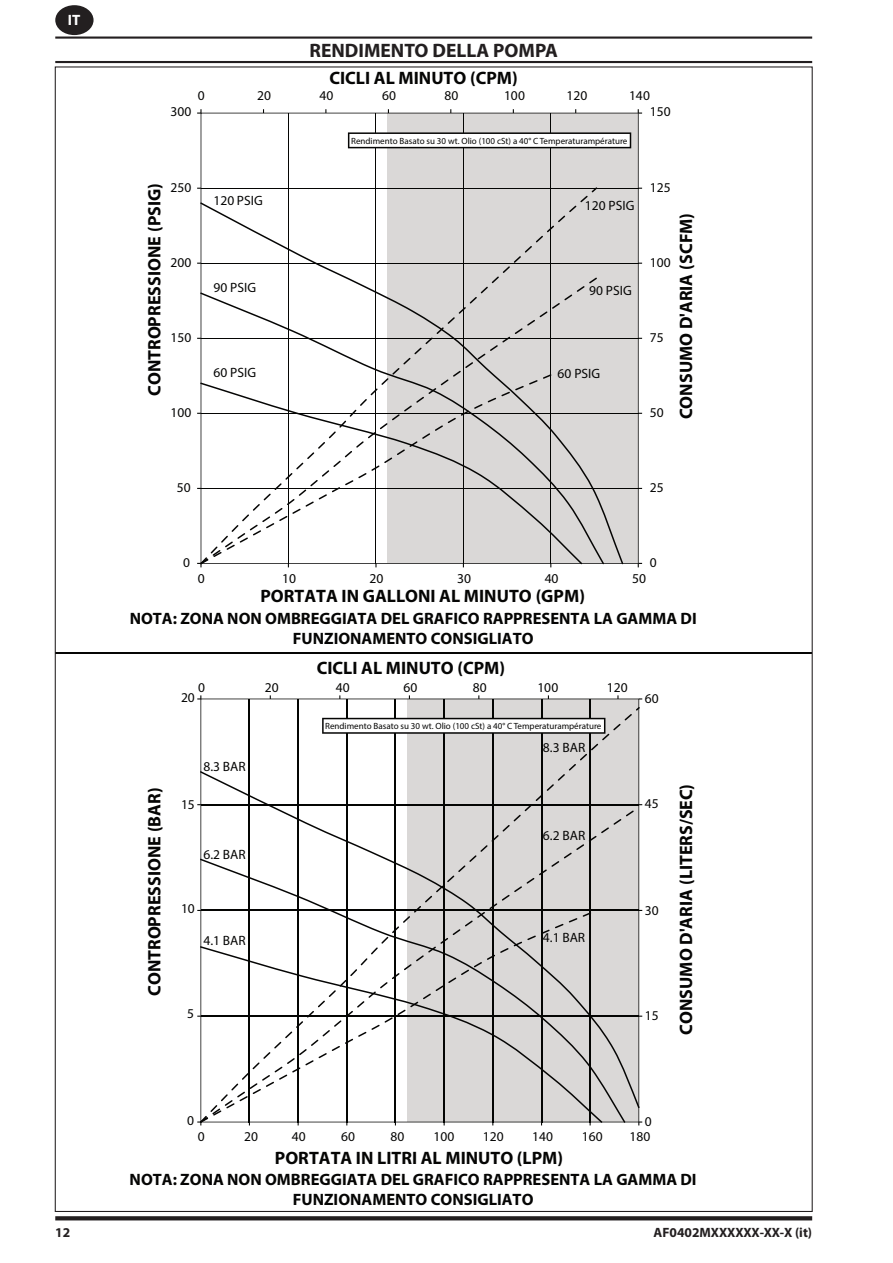
<style>
.page{position:relative;width:893px;height:1263px;background:#fff}
.page>*{position:absolute;margin:0;border:0;box-sizing:border-box;transform-origin:0 0}
.Heading{font:700 19.5px "Myriad Pro";color:#231f20}
.t1{font:700 18px "Myriad Pro";color:#050504}
.t2{font:700 16.5px/19.8px "Myriad Pro";color:#050504;text-align:center}
.LANGUAGE_CODE{font:700 15px "Myriad Pro";color:#fff}
.t3{font:13.65px "Myriad Pro";color:#050504}
.t4{font:13.5px "Myriad Pro";color:#050504}
.t5{font:700 13.5px "Myriad Pro";color:#231f20}
.t6{font:9px "Myriad Pro";color:#050504}
</style>
<div class="page">
<svg style="left:55px;top:1216px;width:757px;height:4px;background:#2e2b2c"></svg>
<div style="left:55px;top:5px;width:39px;height:30px;background:#231f20;border-radius:50%"></div>
<hr style="left:55px;top:37px;width:757px;height:2px;background:#231f20">
<hr style="left:55px;top:61px;width:757px;height:2px;background:#231f20">
<svg style="left:197px;top:109px;width:5px;height:5px"></svg>
<svg style="left:201px;top:113px;width:438px;height:451px;fill:#dad8d7"></svg>
<svg style="left:348px;top:132px;width:283px;height:16px"></svg>
<svg style="left:200px;top:699px;width:439px;height:423px;fill:#dad8d7"></svg>
<svg style="left:322px;top:718px;width:283px;height:16px"></svg>
<hr style="left:55px;top:653px;width:757px;height:1px;background:#050504">
<p class="LANGUAGE_CODE" style="left:68px;top:10px;width:14px">IT</p>
<p class="Heading" style="left:309px;top:37px;width:250px">RENDIMENTO DELLA POMPA</p>
<p class="t1" style="left:329px;top:66px;width:190px">CICLI AL MINUTO (CPM)</p>
<p class="t4" style="left:198px;top:87px;width:8px">0</p>
<p class="t4" style="left:257px;top:87px;width:15px">20</p>
<p class="t4" style="left:320px;top:87px;width:15px">40</p>
<p class="t4" style="left:382px;top:87px;width:15px">60</p>
<p class="t4" style="left:445px;top:87px;width:15px">80</p>
<p class="t4" style="left:504px;top:87px;width:22px">100</p>
<p class="t4" style="left:566px;top:87px;width:22px">120</p>
<p class="t4" style="left:629px;top:87px;width:22px">140</p>
<p class="t4" style="left:171px;top:104px;width:22px">300</p>
<p class="t1" style="left:143px;top:396px;width:214px;rotate:-90deg">CONTROPRESSIONE (PSIG)</p>
<p class="t4" style="left:171px;top:179px;width:22px">250</p>
<p class="t4" style="left:171px;top:254px;width:22px">200</p>
<p class="t4" style="left:171px;top:329px;width:22px">150</p>
<p class="t4" style="left:171px;top:404px;width:22px">100</p>
<p class="t6" style="left:351px;top:135px;width:278px">Rendimento Basato su 30 wt. Olio (100 cSt) a 40° C Temperaturampérature</p>
<p class="t4" style="left:213px;top:192px;width:51px">120 PSIG</p>
<p class="t4" style="left:585px;top:197px;width:51px">120 PSIG</p>
<p class="t4" style="left:213px;top:280px;width:44px">90 PSIG</p>
<p class="t4" style="left:589px;top:282px;width:44px">90 PSIG</p>
<p class="t4" style="left:213px;top:364px;width:44px">60 PSIG</p>
<p class="t4" style="left:558px;top:365px;width:44px">60 PSIG</p>
<p class="t4" style="left:650px;top:104px;width:22px">150</p>
<p class="t4" style="left:650px;top:179px;width:22px">125</p>
<p class="t4" style="left:650px;top:254px;width:22px">100</p>
<p class="t4" style="left:650px;top:329px;width:15px">75</p>
<p class="t4" style="left:650px;top:404px;width:15px">50</p>
<p class="t1" style="left:674px;top:419px;width:208px;rotate:-90deg">CONSUMO D'ARIA (SCFM)</p>
<p class="t4" style="left:177px;top:479px;width:15px">50</p>
<p class="t4" style="left:650px;top:479px;width:15px">25</p>
<p class="t4" style="left:183px;top:554px;width:8px">0</p>
<p class="t4" style="left:650px;top:554px;width:8px">0</p>
<p class="t3" style="left:198px;top:570px;width:8px">0</p>
<p class="t3" style="left:282px;top:570px;width:15px">10</p>
<p class="t3" style="left:370px;top:570px;width:15px">20</p>
<p class="t3" style="left:457px;top:570px;width:15px">30</p>
<p class="t3" style="left:545px;top:570px;width:15px">40</p>
<p class="t3" style="left:632px;top:570px;width:15px">50</p>
<p class="t1" style="left:260px;top:584px;width:326px">PORTATA IN GALLONI AL MINUTO (GPM)</p>
<p class="t2" style="left:130px;top:608px;width:569px">NOTA: ZONA NON OMBREGGIATA DEL GRAFICO RAPPRESENTA LA GAMMA DI<br>FUNZIONAMENTO CONSIGLIATO</p>
<p class="t1" style="left:143px;top:996px;width:210px;rotate:-90deg">CONTROPRESSIONE (BAR)</p>
<p class="t1" style="left:317px;top:656px;width:190px">CICLI AL MINUTO (CPM)</p>
<p class="t4" style="left:198px;top:679px;width:8px">0</p>
<p class="t4" style="left:265px;top:679px;width:15px">20</p>
<p class="t4" style="left:336px;top:679px;width:15px">40</p>
<p class="t4" style="left:403px;top:679px;width:15px">60</p>
<p class="t4" style="left:473px;top:679px;width:15px">80</p>
<p class="t4" style="left:537px;top:679px;width:22px">100</p>
<p class="t4" style="left:607px;top:679px;width:22px">120</p>
<p class="t4" style="left:181px;top:689px;width:15px">20</p>
<p class="t6" style="left:325px;top:720px;width:278px">Rendimento Basato su 30 wt. Olio (100 cSt) a 40° C Temperaturampérature</p>
<p class="t4" style="left:203px;top:758px;width:44px">8.3 BAR</p>
<p class="t4" style="left:181px;top:796px;width:15px">15</p>
<p class="t4" style="left:203px;top:846px;width:44px">6.2 BAR</p>
<p class="t4" style="left:543px;top:739px;width:44px">8.3 BAR</p>
<p class="t4" style="left:543px;top:827px;width:44px">6.2 BAR</p>
<p class="t4" style="left:645px;top:691px;width:15px">60</p>
<p class="t4" style="left:645px;top:795px;width:15px">45</p>
<p class="t4" style="left:181px;top:900px;width:15px">10</p>
<p class="t4" style="left:203px;top:932px;width:44px">4.1 BAR</p>
<p class="t4" style="left:543px;top:929px;width:44px">4.1 BAR</p>
<p class="t4" style="left:645px;top:902px;width:15px">30</p>
<p class="t4" style="left:187px;top:1005px;width:8px">5</p>
<p class="t4" style="left:645px;top:1007px;width:15px">15</p>
<p class="t1" style="left:674px;top:1034px;width:252px;rotate:-90deg">CONSUMO D'ARIA (LITERS/SEC)</p>
<p class="t3" style="left:187px;top:1112px;width:8px">0</p>
<p class="t4" style="left:645px;top:1113px;width:8px">0</p>
<p class="t4" style="left:198px;top:1128px;width:8px">0</p>
<p class="t4" style="left:244px;top:1128px;width:15px">20</p>
<p class="t4" style="left:292px;top:1128px;width:15px">40</p>
<p class="t4" style="left:341px;top:1128px;width:15px">60</p>
<p class="t4" style="left:391px;top:1128px;width:15px">80</p>
<p class="t4" style="left:433px;top:1128px;width:22px">100</p>
<p class="t4" style="left:483px;top:1128px;width:22px">120</p>
<p class="t4" style="left:532px;top:1128px;width:22px">140</p>
<p class="t4" style="left:582px;top:1128px;width:22px">160</p>
<p class="t4" style="left:629px;top:1128px;width:22px">180</p>
<p class="t1" style="left:275px;top:1146px;width:290px">PORTATA IN LITRI AL MINUTO (LPM)</p>
<p class="t2" style="left:130px;top:1169px;width:569px">NOTA: ZONA NON OMBREGGIATA DEL GRAFICO RAPPRESENTA LA GAMMA DI<br>FUNZIONAMENTO CONSIGLIATO</p>
<p class="t5" style="left:55px;top:1224px;width:16px">12</p>
<p class="t5" style="left:654px;top:1224px;width:160px">AF0402MXXXXXX-XX-X (it)</p>
</div>
